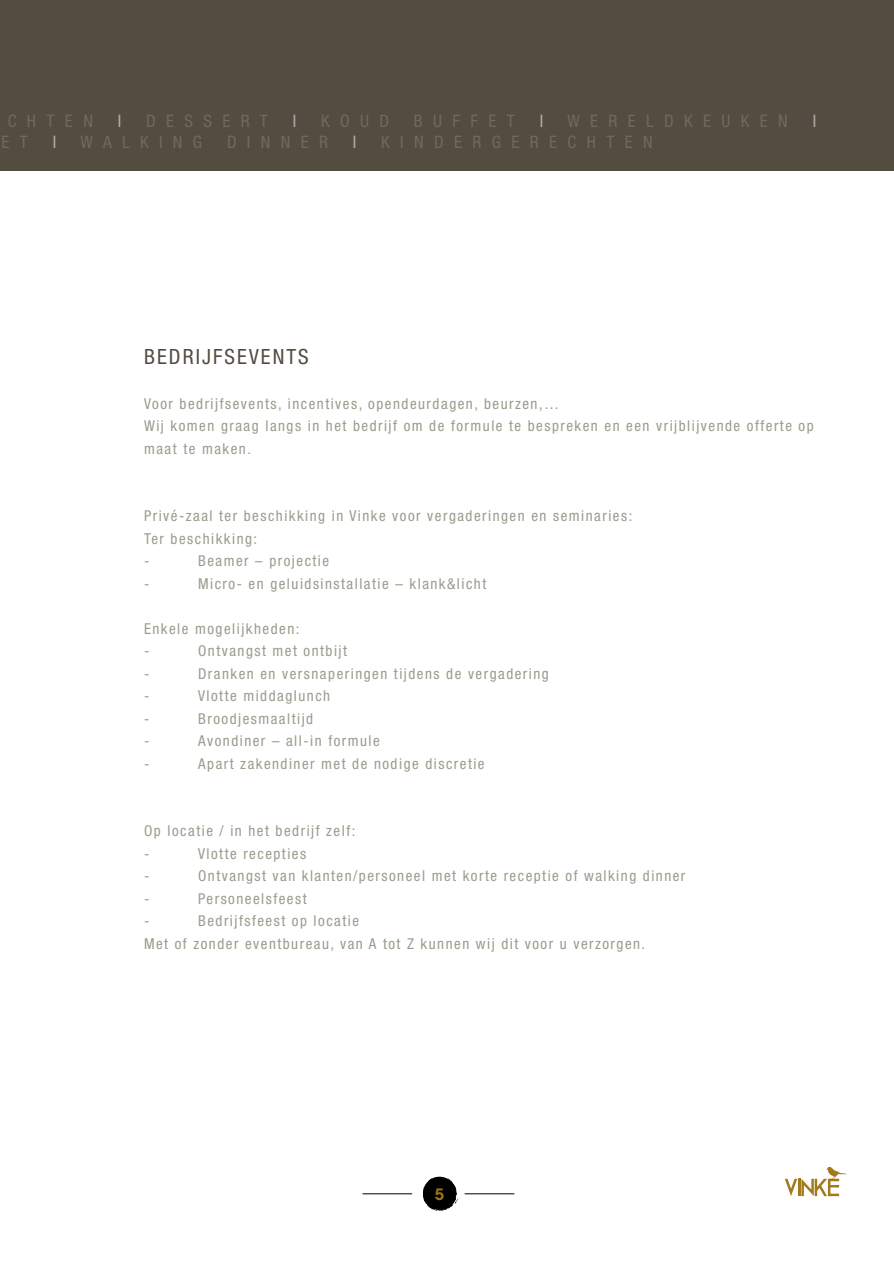
<style>
.page{position:relative;width:894px;height:1263px;background:#fff}
.page>*{position:absolute;margin:0;border:0;box-sizing:border-box;transform-origin:0 0}
.t1{font:condensed 21px "Helvetica Neue LT Std";letter-spacing:.1em;color:#524d40}
.t2{font:condensed 17.25px "Helvetica Neue LT Std";letter-spacing:.6em;color:#6f695e}
.t3{font:condensed 17.25px "Helvetica Neue LT Std";color:#b1ada6}
.t4{font:600 15.6px "ITC Avant Garde Std";color:#9c7714}
.t5{font:condensed 15px/22.5px "Helvetica Neue LT Std";letter-spacing:.1em;color:#9d9b8d}
</style>
<div class="page">
<div style="left:0;top:0;width:893px;height:170px;background:#524d40"></div>
<svg style="left:422px;top:1177px;width:36px;height:34px"></svg>
<div style="left:423px;top:1177px;width:33px;height:32px;background:#000;border-radius:50%"></div>
<hr style="left:362px;top:1193px;width:50px;height:1px;background:#000">
<hr style="left:464px;top:1193px;width:50px;height:1px;background:#000">
<svg style="left:785px;top:1167px;width:61px;height:29px"></svg>
<p class="t2" style="left:8px;top:111px;width:87px">CHTEN</p>
<p class="t3" style="left:118px;top:111px;width:5px">I</p>
<p class="t2" style="left:146px;top:111px;width:123px">DESSERT</p>
<p class="t3" style="left:292px;top:111px;width:5px">I</p>
<p class="t2" style="left:321px;top:111px;width:69px">KOUD</p>
<p class="t2" style="left:413px;top:111px;width:102px">BUFFET</p>
<p class="t3" style="left:539px;top:111px;width:5px">I</p>
<p class="t2" style="left:567px;top:111px;width:222px">WERELDKEUKEN</p>
<p class="t3" style="left:812px;top:111px;width:5px">I</p>
<p class="t2" style="left:2px;top:132px;width:28px">E T</p>
<p class="t3" style="left:53px;top:132px;width:5px">I</p>
<p class="t2" style="left:80px;top:132px;width:123px">WALKING</p>
<p class="t2" style="left:227px;top:132px;width:102px">DINNER</p>
<p class="t3" style="left:353px;top:132px;width:5px">I</p>
<p class="t2" style="left:381px;top:132px;width:273px">KINDERGERECHTEN</p>
<h1 class="t1" style="left:144px;top:344px;width:166px">BEDRIJFSEVENTS</h1>
<p class="t5" style="left:144px;top:392px;width:671px">Voor bedrijfsevents, incentives, opendeurdagen, beurzen,…<br>Wij komen graag langs in het bedrijf om de formule te bespreken en een vrijblijvende offerte op maat te maken.</p>
<p class="t5" style="left:144px;top:505px;width:489px">Privé-zaal ter beschikking in Vinke voor vergaderingen en seminaries:<br>Ter beschikking:<br>-</p>
<p class="t5" style="left:198px;top:550px;width:132px">Beamer – projectie</p>
<p class="t5" style="left:144px;top:572px;width:7px">-</p>
<p class="t5" style="left:198px;top:572px;width:289px">Micro- en geluidsinstallatie – klank&amp;licht</p>
<p class="t5" style="left:144px;top:617px;width:157px">Enkele mogelijkheden: -</p>
<p class="t5" style="left:198px;top:640px;width:150px">Ontvangst met ontbijt</p>
<p class="t5" style="left:144px;top:662px;width:7px">-</p>
<p class="t5" style="left:198px;top:662px;width:352px">Dranken en versnaperingen tijdens de vergadering</p>
<p class="t5" style="left:144px;top:685px;width:7px">-</p>
<p class="t5" style="left:198px;top:685px;width:133px">Vlotte middaglunch</p>
<p class="t5" style="left:144px;top:707px;width:7px">-</p>
<p class="t5" style="left:198px;top:707px;width:116px">Broodjesmaaltijd</p>
<p class="t5" style="left:144px;top:730px;width:7px">-</p>
<p class="t5" style="left:198px;top:730px;width:183px">Avondiner – all-in formule</p>
<p class="t5" style="left:144px;top:752px;width:7px">-</p>
<p class="t5" style="left:198px;top:752px;width:288px">Apart zakendiner met de nodige discretie</p>
<p class="t5" style="left:144px;top:820px;width:213px">Op locatie / in het bedrijf zelf: -</p>
<p class="t5" style="left:198px;top:842px;width:109px">Vlotte recepties</p>
<p class="t5" style="left:144px;top:865px;width:7px">-</p>
<p class="t5" style="left:198px;top:865px;width:488px">Ontvangst van klanten/personeel met korte receptie of walking dinner</p>
<p class="t5" style="left:144px;top:887px;width:7px">-</p>
<p class="t5" style="left:198px;top:887px;width:110px">Personeelsfeest</p>
<p class="t5" style="left:144px;top:910px;width:7px">-</p>
<p class="t5" style="left:144px;top:910px;width:502px;text-indent:54px">Bedrijfsfeest op locatie<br>Met of zonder eventbureau, van A tot Z kunnen wij dit voor u verzorgen.</p>
<p class="t4" style="left:434px;top:1184px;width:11px">5</p>
</div>
